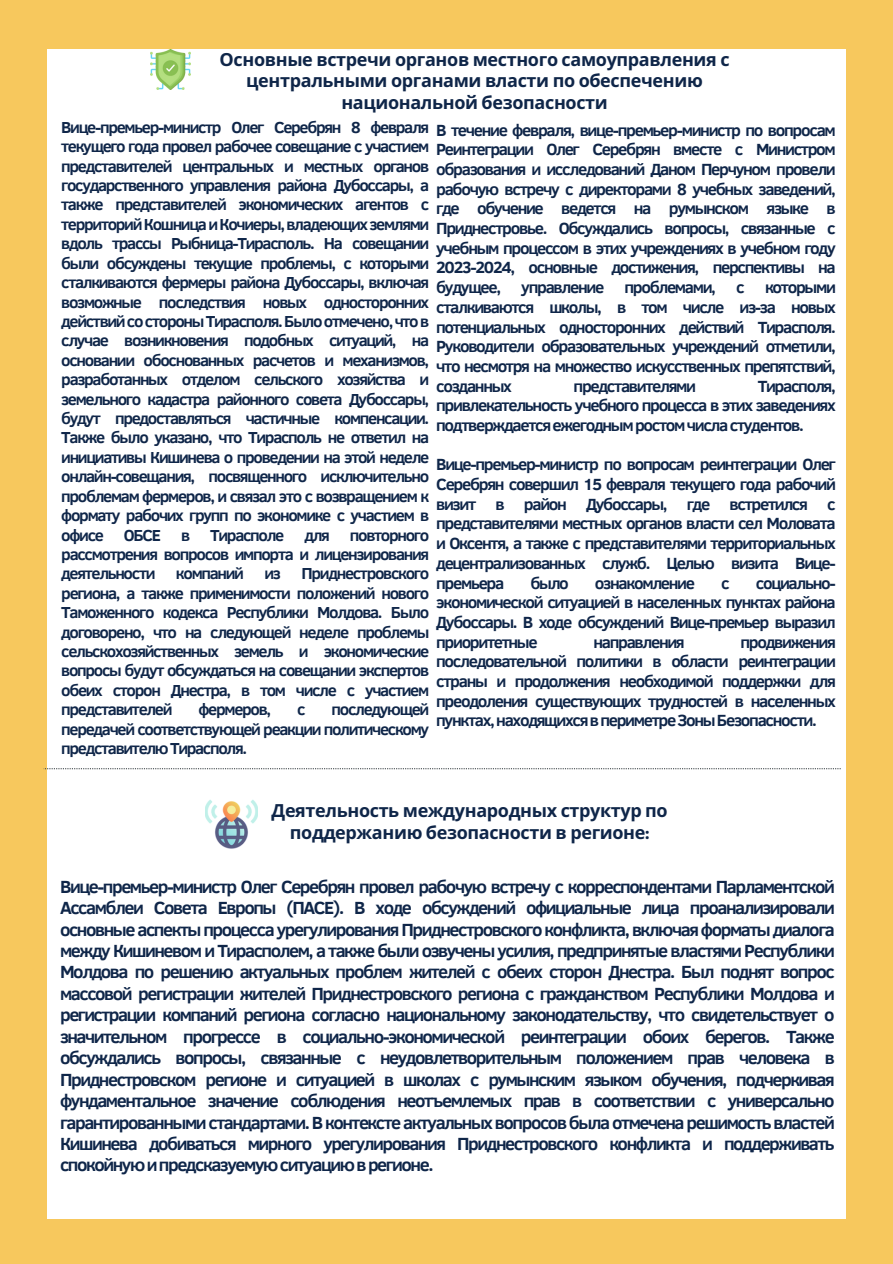
<style>
.page{position:relative;width:893px;height:1264px;background:#fff}
.page>*{position:absolute;margin:0;border:0;box-sizing:border-box;transform-origin:0 0}
.t1{font:700 18px/21.5px "Clear Sans";letter-spacing:-.08em;color:#0f2649;text-align:justify}
.t2{font:700 18px/21.3px "Noto Sans";letter-spacing:-.02em;color:#0f2649;text-align:center}
.t3{font:700 16.65px/19.6px "Clear Sans";letter-spacing:-.08em;color:#0f2649;text-align:justify}
.t4{font:700 16.35px/19.4px "Clear Sans";letter-spacing:-.08em;color:#0f2649;text-align:justify}
.s1{font-family:"Montserrat"}
</style>
<div class="page">
<div style="left:0;top:0;width:892px;height:48px;background:#f7c85d"></div>
<div style="left:0;top:16px;width:47px;height:1247px;background:#f7c85d"></div>
<div style="left:846px;top:12px;width:46px;height:1238px;background:#f7c85d"></div>
<div style="left:0;top:1218px;width:892px;height:45px;background:#f7c85d"></div>
<img style="left:150px;top:49px;width:41px;height:41px">
<img style="left:206px;top:799px;width:51px;height:50px">
<svg style="left:43px;top:768px;width:797px;height:1px"></svg>
<p class="t2" style="left:219px;top:48px;width:511px">Основные встречи органов местного самоуправления с центральными органами власти по обеспечению</p>
<h1 class="t2" style="left:341px;top:91px;width:268px">национальной безопасности</h1>
<h1 class="t4" style="left:61px;top:117px;width:369px">Вице-премьер-министр Олег Серебрян 8 февраля текущего года провел рабочее совещание с участием представителей центральных и местных органов государственного управления района Дубоссары, а также представителей экономических агентов с территорий Кошница и Кочиеры, владеющих землями вдоль трассы Рыбница-Тирасполь. На совещании были обсуждены текущие проблемы, с которыми сталкиваются фермеры района Дубоссары, включая возможные последствия новых односторонних действий со стороны Тирасполя. Было отмечено, что в случае возникновения подобных ситуаций, на основании обоснованных расчетов и механизмов, разработанных отделом сельского хозяйства и земельного кадастра районного совета Дубоссары, будут предоставляться частичные компенсации.<br>Также было указано, что Тирасполь не ответил на инициативы Кишинева о проведении на этой неделе онлайн-совещания, посвященного исключительно проблемам фермеров, и связал это с возвращением к формату рабочих групп по экономике с участием в офисе ОБСЕ в Тирасполе для повторного рассмотрения вопросов импорта и лицензирования деятельности</h1>
<h1 class="t3" style="left:436px;top:119px;width:401px">В течение февраля, вице-премьер-министр по вопросам Реинтеграции Олег Серебрян вместе с Министром образования и исследований Даном Перчуном провели рабочую встречу с директорами 8 учебных заведений, где обучение ведется на румынском языке в Приднестровье. Обсуждались вопросы, связанные с учебным процессом в этих учреждениях в учебном году 2023-2024, основные достижения, перспективы на будущее, управление проблемами, с которыми сталкиваются школы, в том числе из-за новых потенциальных односторонних действий Тирасполя.<br>Руководители образовательных учреждений отметили, что несмотря на множество искусственных препятствий, созданных</h1>
<h1 class="t3" style="left:436px;top:375px;width:401px;text-indent:321px">Тирасполя, привлекательность учебного процесса в этих заведениях подтверждается ежегодным ростом числа студентов.</h1>
<p class="t3" style="left:436px;top:454px;width:401px">Вице-премьер-министр по вопросам реинтеграции Олег Серебрян совершил 15 февраля текущего года рабочий визит в район Дубоссары, где встретился с представителями местных органов власти сел Моловата и Оксентя, а также с представителями территориальных децентрализованных служб. Целью визита Вице&shy;премьера</p>
<h1 class="t3" style="left:573px;top:375px;width:124px">представителями</h1>
<h1 class="t4" style="left:176px;top:563px;width:69px">компаний</h1>
<h1 class="t4" style="left:264px;top:563px;width:18px">из</h1>
<h1 class="t4" style="left:61px;top:563px;width:369px;text-indent:240px">Приднестровского региона, а также применимости положений нового Таможенного кодекса Республики Молдова. Было договорено, что на следующей неделе проблемы сельскохозяйственных земель и экономические вопросы будут обсуждаться на совещании экспертов обеих сторон Днестра, в том числе с участием представителей</h1>
<p class="t3" style="left:530px;top:572px;width:40px">было</p>
<p class="t3" style="left:595px;top:572px;width:102px">ознакомление</p>
<p class="t3" style="left:721px;top:572px;width:10px">с</p>
<p class="t3" style="left:436px;top:572px;width:401px;text-indent:319px">социально&shy;экономической ситуацией в населенных пунктах района Дубоссары. В ходе обсуждений Вице-премьер выразил приоритетные</p>
<p class="t3" style="left:436px;top:631px;width:401px;text-indent:304px">продвижения последовательной политики в области реинтеграции страны и продолжения необходимой поддержки для преодоления существующих трудностей в населенных пунктах, находящихся в периметре Зоны Безопасности.</p>
<p class="t3" style="left:593px;top:631px;width:93px">направления</p>
<h1 class="t4" style="left:198px;top:699px;width:74px">фермеров,</h1>
<h1 class="t4" style="left:297px;top:699px;width:10px">с</h1>
<h1 class="t4" style="left:61px;top:699px;width:369px;text-indent:270px">последующей передачей соответствующей реакции политическому представителю Тирасполя.</h1>
<h1 class="t2" style="left:271px;top:799px;width:397px">Деятельность международных структур по поддержанию безопасности в регионе<span class="s1">:</span></h1>
<h1 class="t1" style="left:60px;top:874px;width:776px">Вице-премьер-министр Олег Серебрян провел рабочую встречу с корреспондентами Парламентской Ассамблеи Совета Европы (ПАСЕ). В ходе обсуждений официальные лица проанализировали основные аспекты процесса урегулирования Приднестровского конфликта, включая форматы диалога между Кишиневом и Тирасполем, а также были озвучены усилия, предпринятые властями Республики Молдова по решению актуальных проблем жителей с обеих сторон Днестра. Был поднят вопрос массовой регистрации жителей Приднестровского региона с гражданством Республики Молдова и регистрации компаний региона согласно национальному законодательству, что свидетельствует о значительном прогрессе в социально-экономической реинтеграции обоих берегов. Также обсуждались вопросы, связанные с неудовлетворительным положением прав человека в Приднестровском регионе и ситуацией в школах с румынским языком обучения, подчеркивая фундаментальное значение соблюдения неотъемлемых прав в соответствии с универсально гарантированными стандартами. В контексте актуальных вопросов была отмечена решимость властей Кишинева добиваться мирного урегулирования Приднестровского конфликта и поддерживать спокойную и предсказуемую ситуацию в регионе.</h1>
</div>
